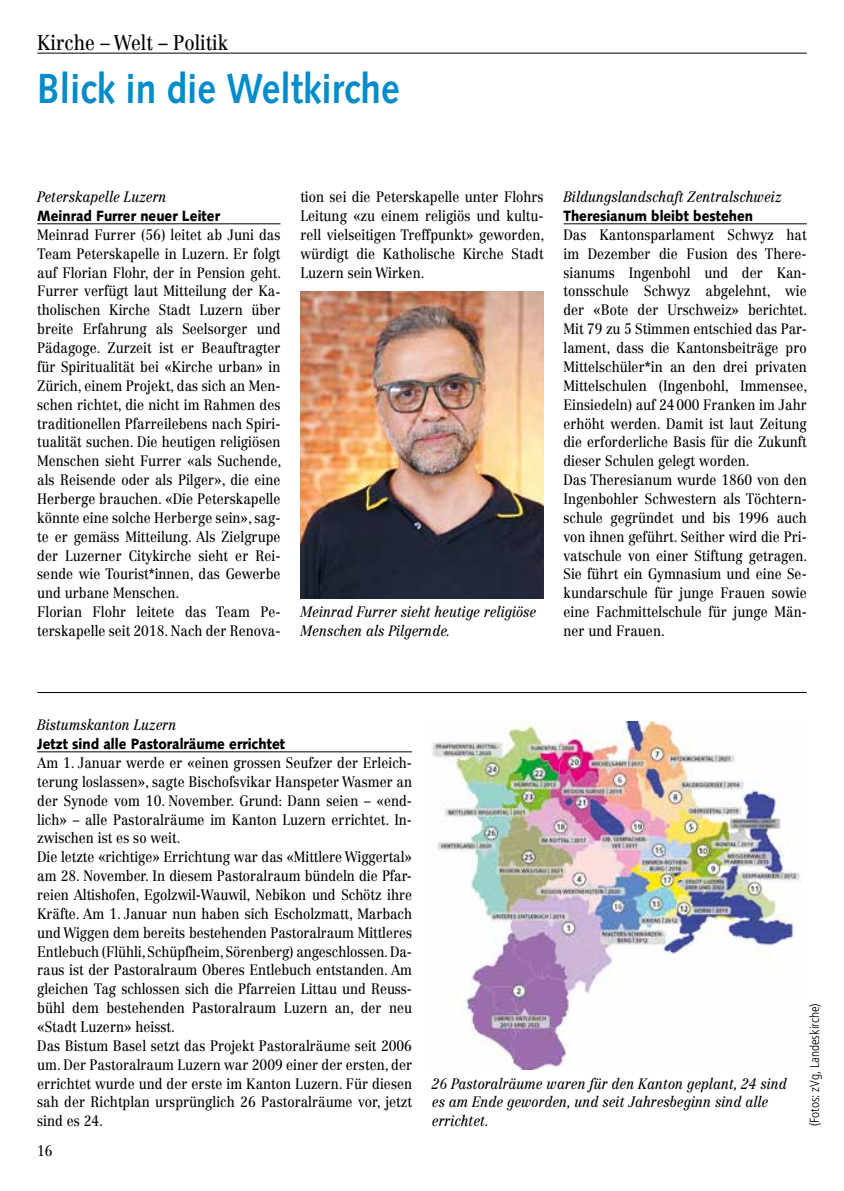
<style>
.page{position:relative;width:844px;height:1191px;background:#fff}
.page>*{position:absolute;margin:0;border:0;box-sizing:border-box;transform-origin:0 0}
.t1{font:700 42px "Syntax LT Std";color:#008bcb;scale:.88 1}
.t2{font:21px "Centennial LT Std";color:#000;scale:.88 1}
.t3{font:14.88px/18.9px "Centennial LT Std";color:#000;scale:.88 1}
.t4{font:italic 14.88px/18.9px "Centennial LT Std";color:#000;scale:.88 1}
.t5{font:900 14.88px "Syntax LT Std";color:#000;scale:.88 1}
.t6{font:300 condensed 13.12px "Frutiger LT Std";color:#000}
</style>
<div class="page">
<hr style="left:37px;top:223px;width:243px;height:1px;background:#000">
<hr style="left:563px;top:223px;width:243px;height:1px;background:#000">
<hr style="left:37px;top:53px;width:769px;height:1px;background:#000">
<hr style="left:37px;top:751px;width:375px;height:1px;background:#000">
<img style="left:432px;top:722px;width:369px;height:347px">
<img style="left:300px;top:291px;width:243px;height:307px">
<hr style="left:37px;top:692px;width:769px;height:1px;background:#000">
<h2 class="t2" style="left:37px;top:30px;width:218px">Kirche – Welt – Politik</h2>
<h1 class="t1" style="left:37px;top:64px;width:413px">Blick in die Weltkirche</h1>
<p class="t4" style="left:37px;top:187px;width:148px">Peterskapelle Luzern</p>
<p class="t5" style="left:37px;top:207px;width:209px">Meinrad Furrer neuer Leiter</p>
<p class="t3" style="left:37px;top:225px;width:279px">Meinrad Furrer (56) leitet ab Juni das Team Peterskapelle in Luzern. Er folgt auf Florian Flohr, der in Pension geht.<br>Furrer verfügt laut Mitteilung der Ka&shy;tholischen Kirche Stadt Luzern über breite Erfahrung als Seelsorger und Pädagoge. Zurzeit ist er Beauftragter für Spiritualität bei «Kirche urban» in Zürich, einem Projekt, das sich an Men&shy;schen richtet, die nicht im Rahmen des traditionellen Pfarreilebens nach Spiri&shy;tualität suchen. Die heutigen religiösen Menschen sieht Furrer «als Suchende, als Reisende oder als Pilger», die eine Herberge brauchen. «Die Peterskapelle könnte eine solche Herberge sein», sag&shy;te er gemäss Mitteilung. Als Zielgrupe der Luzerner Citykirche sieht er Rei&shy;sende wie Tourist*innen, das Gewerbe und urbane Menschen.<br>Florian Flohr leitete das Team Pe&shy;terskapelle seit 2018. Nach der Renova-</p>
<p class="t3" style="left:300px;top:188px;width:279px;text-align:justify">tion sei die Peterskapelle unter Flohrs Leitung «zu einem religiös und kultu&shy;rell vielseitigen Treffpunkt» geworden, würdigt die Katholische Kirche Stadt Luzern sein Wirken.</p>
<p class="t4" style="left:563px;top:187px;width:249px">Bildungslandschaft Zentralschweiz</p>
<p class="t5" style="left:563px;top:207px;width:217px">Theresianum bleibt bestehen</p>
<p class="t3" style="left:563px;top:225px;width:279px">Das Kantonsparlament Schwyz hat im Dezember die Fusion des There&shy;sianums Ingenbohl und der Kan&shy;tonsschule Schwyz abgelehnt, wie der «Bote der Urschweiz» berichtet.<br>Mit 79 zu 5 Stimmen entschied das Par&shy;lament, dass die Kantonsbeiträge pro Mittelschüler*in an den drei privaten Mittelschulen (Ingenbohl, Immensee, Einsiedeln) auf 24000 Franken im Jahr erhöht werden. Damit ist laut Zeitung die erforderliche Basis für die Zukunft dieser Schulen gelegt worden.<br>Das Theresianum wurde 1860 von den Ingenbohler Schwestern als Töchtern&shy;schule gegründet und bis 1996 auch von ihnen geführt. Seither wird die Pri&shy;vatschule von einer Stiftung getragen.<br>Sie führt ein Gymnasium und eine Se&shy;kundarschule für junge Frauen sowie eine Fachmittelschule für junge Män&shy;ner und Frauen.</p>
<p class="t4" style="left:300px;top:602px;width:270px">Meinrad Furrer sieht heutige religiöse<br>Menschen als Pilgernde.</p>
<p class="t4" style="left:37px;top:715px;width:160px">Bistumskanton Luzern</p>
<p class="t5" style="left:37px;top:735px;width:283px">Jetzt sind alle Pastoralräume errichtet</p>
<p class="t3" style="left:37px;top:753px;width:427px">Am 1. Januar werde er «einen grossen Seufzer der Erleich&shy;terung loslassen», sagte Bischofsvikar Hanspeter Wasmer an der Synode vom 10. November. Grund: Dann seien – «end&shy;lich» – alle Pastoralräume im Kanton Luzern errichtet. In&shy;zwischen ist es so weit.<br>Die letzte «richtige» Errichtung war das «Mittlere Wiggertal» am 28. November. In diesem Pastoralraum bündeln die Pfar&shy;reien Altishofen, Egolzwil-Wauwil, Nebikon und Schötz ihre Kräfte. Am 1. Januar nun haben sich Escholzmatt, Marbach und Wiggen dem bereits bestehenden Pastoralraum Mittleres Entlebuch (Flühli, Schüpfheim, Sörenberg) angeschlossen. Da&shy;raus ist der Pastoralraum Oberes Entlebuch entstanden. Am gleichen Tag schlossen sich die Pfarreien Littau und Reuss&shy;bühl dem bestehenden Pastoralraum Luzern an, der neu «Stadt Luzern» heisst.<br>Das Bistum Basel setzt das Projekt Pastoralräume seit 2006 um. Der Pastoralraum Luzern war 2009 einer der ersten, der errichtet wurde und der erste im Kanton Luzern. Für diesen sah der Richtplan ursprünglich 26 Pastoralräume vor, jetzt sind es 24.</p>
<p class="t3" style="left:37px;top:1141px;width:19px">16</p>
<p class="t4" style="left:432px;top:1073px;width:405px">26 Pastoralräume waren für den Kanton geplant, 24 sind es am Ende geworden, und seit Jahresbeginn sind alle errichtet.</p>
<p class="t6" style="left:806px;top:1126px;width:125px;rotate:-90deg">(Fotos: zVg, Landeskirche)</p>
</div>
